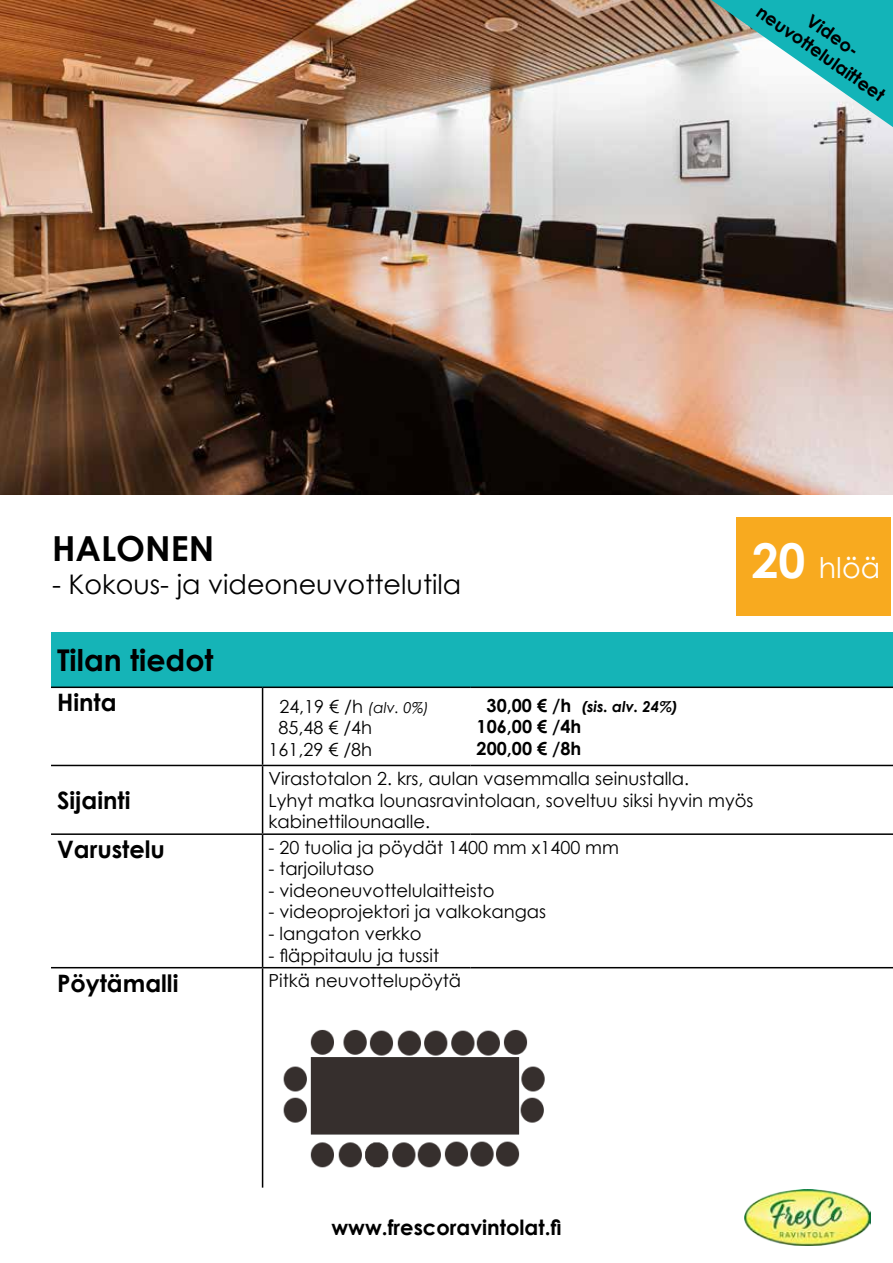
<style>
.page{position:relative;width:893px;height:1263px;background:#fff}
.page>*{position:absolute;margin:0;border:0;box-sizing:border-box;transform-origin:0 0}
.t1{font:700 34.5px "Century Gothic";color:#000}
.t2{font:700 30px "Century Gothic";color:#000}
.t3{font:28.5px "Century Gothic";color:#fff}
.t4{font:27px "Century Gothic";color:#000}
.t5{font:700 24px "Century Gothic";color:#000}
.t6{font:700 21px "Century Gothic";color:#000}
.t7{font:18px/21.6px "Century Gothic";color:#000}
.t8{font:700 18px/21.6px "Century Gothic";color:#000}
.t9{font:italic 700 15px "Century Gothic";color:#000}
.s1{font-style:italic;font-size:15px}
.s2{font-style:normal;font-size:18px}
.s3{font-weight:700;font-size:48px}
</style>
<div class="page">
<div style="left:737px;top:517px;width:154px;height:98px;background:#f8aa1f"></div>
<div style="left:51px;top:632px;width:842px;height:55px;background:#15b4b7"></div>
<hr style="left:51px;top:686px;width:212px;height:2px;background:#000">
<hr style="left:263px;top:686px;width:208px;height:2px;background:#000">
<hr style="left:262px;top:688px;width:1px;height:77px;background:#000">
<hr style="left:471px;top:686px;width:422px;height:2px;background:#000">
<hr style="left:51px;top:765px;width:212px;height:1px;background:#000">
<hr style="left:263px;top:765px;width:208px;height:1px;background:#000">
<hr style="left:262px;top:766px;width:1px;height:67px;background:#000">
<hr style="left:471px;top:765px;width:422px;height:1px;background:#000">
<hr style="left:51px;top:833px;width:212px;height:2px;background:#000">
<hr style="left:263px;top:833px;width:208px;height:2px;background:#000">
<hr style="left:262px;top:835px;width:1px;height:132px;background:#000">
<hr style="left:471px;top:833px;width:422px;height:2px;background:#000">
<hr style="left:51px;top:967px;width:212px;height:1px;background:#000">
<hr style="left:263px;top:967px;width:208px;height:1px;background:#000">
<hr style="left:262px;top:968px;width:1px;height:219px;background:#000">
<hr style="left:471px;top:967px;width:422px;height:1px;background:#000">
<img style="left:0;top:0;width:893px;height:495px">
<img style="left:283px;top:1029px;width:262px;height:139px">
<img style="left:744px;top:1189px;width:126px;height:57px">
<svg style="left:711px;top:0;width:182px;height:127px"></svg>
<p class="t8" style="left:777px;top:-18px;width:153px;text-align:center;rotate:35deg">Video&shy;neuvottelulaitteet</p>
<h1 class="t1" style="left:52px;top:522px;width:164px">HALONEN</h1>
<h3 class="t4" style="left:52px;top:565px;width:411px">- Kokous- ja videoneuvottelutila</h3>
<h2 class="t2" style="left:57px;top:637px;width:158px">Tilan tiedot</h2>
<h3 class="t5" style="left:57px;top:684px;width:61px">Hinta</h3>
<p class="t7" style="left:279px;top:695px;width:151px">24,19 € /h <span class="s1">(alv. 0%)</span></p>
<p class="t7" style="left:279px;top:717px;width:95px">85,48 € /4h</p>
<p class="t7" style="left:269px;top:738px;width:105px">161,29 € /8h</p>
<p class="t9" style="left:487px;top:695px;width:193px"><span class="s2">30,00 € /h</span> (sis. alv. 24%)</p>
<p class="t8" style="left:477px;top:715px;width:106px">106,00 € /4h<br>200,00 € /8h</p>
<h3 class="t3" style="left:752px;top:547px;width:130px"><span class="s3">20</span> hlöä</h3>
<h3 class="t5" style="left:57px;top:782px;width:75px">Sijainti</h3>
<p class="t7" style="left:269px;top:767px;width:486px">Virastotalon 2. krs, aulan vasemmalla seinustalla.<br>Lyhyt matka lounasravintolaan, soveltuu siksi hyvin myös kabinettilounaalle.</p>
<h3 class="t5" style="left:57px;top:831px;width:110px">Varustelu</h3>
<p class="t7" style="left:269px;top:836px;width:352px">- 20 tuolia ja pöydät 1400 mm x1400 mm</p>
<p class="t7" style="left:269px;top:858px;width:107px">- tarjoilutaso</p>
<p class="t7" style="left:269px;top:879px;width:228px">- videoneuvottelulaitteisto</p>
<p class="t7" style="left:269px;top:901px;width:279px">- videoprojektori ja valkokangas</p>
<p class="t7" style="left:269px;top:922px;width:155px">- langaton verkko</p>
<p class="t7" style="left:269px;top:944px;width:172px">- fläppitaulu ja tussit</p>
<h3 class="t5" style="left:57px;top:965px;width:123px">Pöytämalli</h3>
<p class="t7" style="left:269px;top:969px;width:194px">Pitkä neuvottelupöytä</p>
<p class="t6" style="left:331px;top:1211px;width:232px">www.frescoravintolat.fi</p>
</div>
